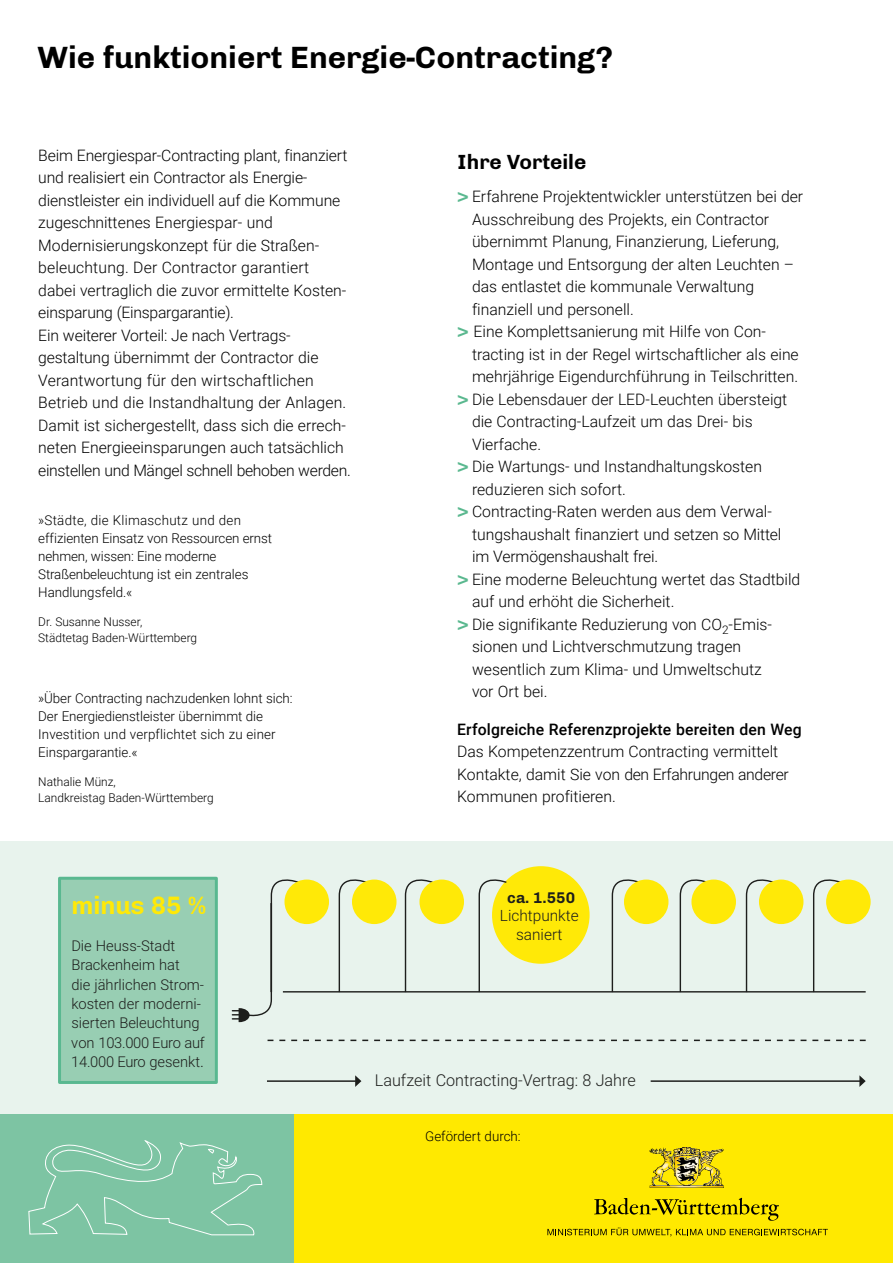
<style>
.page{position:relative;width:893px;height:1263px;background:#fff}
.page>*{position:absolute;margin:0;border:0;box-sizing:border-box;transform-origin:0 0}
.t1{font:700 31.5px "Chivo";color:#000}
.t2{font:700 25.35px "Chivo";color:#ffe907}
.t3{font:700 21px "Chivo";color:#000}
.t4{font:300 16.35px "Roboto";color:#1d1e1c}
.t5{font:300 15.75px/22.5px "Roboto";color:#000}
.t6{font:500 15.75px "Roboto";letter-spacing:.01em;color:#000}
.t7{font:300 15.6px/18.6px "Roboto";color:#1d1e1c;text-align:center}
.t8{font:300 14.85px/19.4px "Roboto";color:#1d1e1c}
.t9{font:300 13.5px/18px "Roboto";letter-spacing:-.005em;color:#000}
.t10{font:300 12px/16.5px "Roboto";color:#000}
.s1{font-family:"Chivo";font-weight:700;font-size:19.5px;color:#5ab88f}
.s2{font-size:16.35px}
.s3{font-family:"Chivo";font-weight:700}
</style>
<div class="page">
<div style="left:0;top:841px;width:893px;height:273px;background:#e8f3ed"></div>
<div style="left:58px;top:877px;width:160px;height:207px;background:#98ceb3;border:3px solid #59b890"></div>
<svg style="left:250px;top:872px;width:592px;height:145px"></svg>
<div style="left:284px;top:879px;width:45px;height:45px;background:#ffe907;border-radius:50%"></div>
<div style="left:352px;top:879px;width:44px;height:45px;background:#ffe907;border-radius:50%"></div>
<div style="left:624px;top:879px;width:44px;height:45px;background:#ffe907;border-radius:50%"></div>
<div style="left:419px;top:879px;width:45px;height:45px;background:#ffe907;border-radius:50%"></div>
<div style="left:691px;top:879px;width:45px;height:45px;background:#ffe907;border-radius:50%"></div>
<div style="left:759px;top:879px;width:44px;height:45px;background:#ffe907;border-radius:50%"></div>
<div style="left:826px;top:879px;width:45px;height:45px;background:#ffe907;border-radius:50%"></div>
<hr style="left:283px;top:991px;width:583px;height:1px;background:#1d1e1c">
<hr style="left:651px;top:1080px;width:209px;height:2px;background:#1d1e1c">
<svg style="left:859px;top:1075px;width:7px;height:12px"></svg>
<hr style="left:267px;top:1080px;width:89px;height:2px;background:#1d1e1c">
<svg style="left:355px;top:1075px;width:6px;height:12px"></svg>
<svg style="left:268px;top:1039px;width:598px;height:2px"></svg>
<svg style="left:232px;top:1008px;width:18px;height:14px"></svg>
<div style="left:0;top:1114px;width:893px;height:149px;background:#ffe900"></div>
<div style="left:0;top:1114px;width:294px;height:149px;background:#7dc4a3"></div>
<svg style="left:29px;top:1140px;width:233px;height:95px"></svg>
<img style="left:649px;top:1147px;width:75px;height:41px">
<svg style="left:594px;top:1198px;width:185px;height:23px"></svg>
<svg style="left:547px;top:1227px;width:281px;height:9px"></svg>
<h2 class="t1" style="left:37px;top:39px;width:577px">Wie funktioniert Energie-Contracting?</h2>
<p class="t5" style="left:38px;top:143px;width:311px">Beim Energiespar-Contracting plant, finanziert und realisiert ein Contractor als Energie&shy;dienstleister ein individuell auf die Kommune zugeschnittenes Energiespar- und Modernisierungskonzept für die Straßen&shy;beleuchtung. Der Contractor garantiert dabei vertraglich die zuvor ermittelte Kosten&shy;einsparung (Einspargarantie).</p>
<p class="t5" style="left:38px;top:323px;width:314px">Ein weiterer Vorteil: Je nach Vertrags&shy;gestaltung übernimmt der Contractor die Verantwortung für den wirtschaftlichen Betrieb und die Instandhaltung der Anlagen.<br>Damit ist sichergestellt, dass sich die errech&shy;neten Energieeinsparungen auch tatsächlich einstellen und Mängel schnell behoben werden.</p>
<p class="t9" style="left:38px;top:511px;width:235px">»Städte, die Klimaschutz und den effizienten Einsatz von Ressourcen ernst nehmen, wissen: Eine moderne<br>Straßenbeleuchtung ist ein zentrales<br>Handlungsfeld.«</p>
<p class="t10" style="left:38px;top:613px;width:160px">Dr. Susanne Nusser,<br>Städtetag Baden-Württemberg</p>
<p class="t9" style="left:38px;top:689px;width:256px">»Über Contracting nachzudenken lohnt sich:<br>Der Energiedienstleister übernimmt die Investition und verpflichtet sich zu einer Einspargarantie.«</p>
<p class="t10" style="left:38px;top:773px;width:177px">Nathalie Münz,<br>Landkreistag Baden-Württemberg</p>
<p class="t3" style="left:457px;top:149px;width:131px">Ihre Vorteile</p>
<p class="t5" style="left:472px;top:185px;width:333px;text-indent:-15px"><span class="s1">&gt;</span> Erfahrene Projektentwickler unterstützen bei der Ausschreibung des Projekts, ein Contractor übernimmt Planung, Finanzierung, Lieferung, Montage und Entsorgung der alten Leuchten – das entlastet die kommunale Verwaltung finanziell und personell.</p>
<p class="t5" style="left:472px;top:320px;width:328px;text-indent:-15px"><span class="s1">&gt;</span> Eine Komplettsanierung mit Hilfe von Con&shy;tracting ist in der Regel wirtschaftlicher als eine mehrjährige Eigendurchführung in Teilschritten.</p>
<p class="t5" style="left:472px;top:387px;width:317px;text-indent:-15px"><span class="s1">&gt;</span> Die Lebensdauer der LED-Leuchten übersteigt die Contracting-Laufzeit um das Drei- bis<br>Vierfache.</p>
<p class="t5" style="left:472px;top:455px;width:291px;text-indent:-15px"><span class="s1">&gt;</span> Die Wartungs- und Instandhaltungskosten reduzieren sich sofort.</p>
<p class="t5" style="left:472px;top:500px;width:311px;text-indent:-15px"><span class="s1">&gt;</span> Contracting-Raten werden aus dem Verwal&shy;tungshaushalt finanziert und setzen so Mittel im Vermögenshaushalt frei.</p>
<p class="t5" style="left:472px;top:567px;width:330px;text-indent:-15px"><span class="s1">&gt;</span> Eine moderne Beleuchtung wertet das Stadtbild auf und erhöht die Sicherheit.</p>
<p class="t5" style="left:472px;top:612px;width:301px;text-indent:-15px"><span class="s1">&gt;</span> Die signifikante Reduzierung von CO<sub>2</sub>-Emis&shy;sionen und Lichtverschmutzung tragen wesentlich zum Klima- und Umweltschutz vor Ort bei.</p>
<p class="t6" style="left:457px;top:718px;width:346px">Erfolgreiche Referenzprojekte bereiten den Weg</p>
<p class="t5" style="left:457px;top:740px;width:333px">Das Kompetenzzentrum Contracting vermittelt<br>Kontakte, damit Sie von den Erfahrungen anderer<br>Kommunen profitieren.</p>
<p class="t2" style="left:71px;top:890px;width:137px">minus 85 %</p>
<p class="t8" style="left:71px;top:935px;width:135px">Die Heuss-Stadt<br>Brackenheim hat<br>die jährlichen Strom&shy;kosten der moderni&shy;sierten Beleuchtung von 103.000 Euro auf<br>14.000 Euro gesenkt<span class="s2">.</span></p>
<p class="t7" style="left:500px;top:887px;width:80px"><span class="s3">ca. 1.550<br></span>Lichtpunkte saniert</p>
<p class="t4" style="left:375px;top:1068px;width:263px">Laufzeit Contracting-Vertrag: 8 Jahre</p>
<p class="t9" style="left:425px;top:1127px;width:97px">Gefördert durch:</p>
</div>
